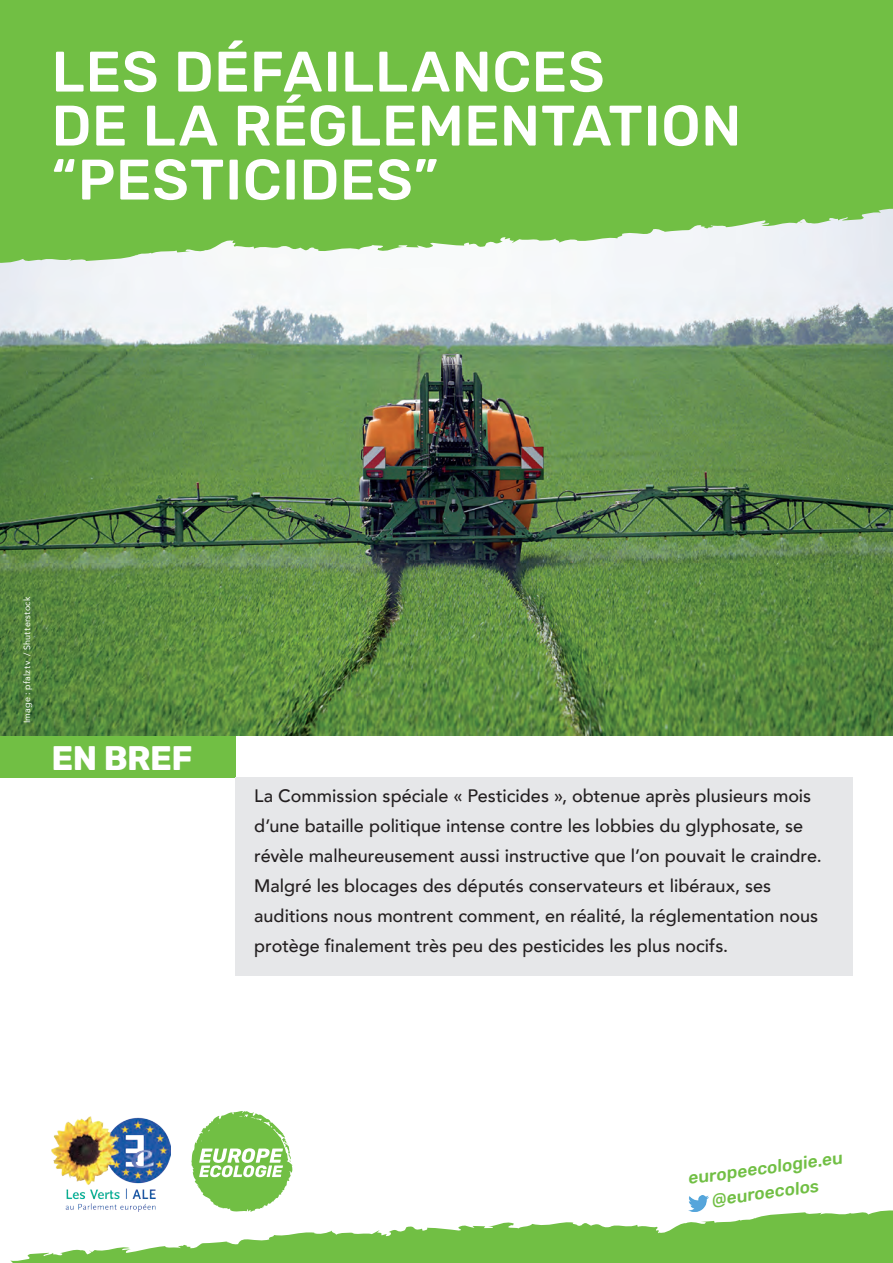
<style>
.page{position:relative;width:893px;height:1263px;background:#fff}
.page>*{position:absolute;margin:0;border:0;box-sizing:border-box;transform-origin:0 0}
.t1{font:500 57px/54px "Rubik";letter-spacing:.01em;color:#fff}
.t2{font:700 33.9px "Rubik";letter-spacing:-.015em;color:#fff}
.t3{font:500 18px/30px "Avenir";color:#231f20}
.t4{font:500 17.55px "Rubik";color:#71bf44}
.t5{font:9px "Avenir";letter-spacing:.03em;color:#fff}
</style>
<div class="page">
<div style="left:0;top:736px;width:235px;height:42px;background:#71bf44"></div>
<div style="left:235px;top:778px;width:618px;height:198px;background:#e6e7e9"></div>
<img style="left:0;top:264px;width:893px;height:472px">
<svg style="left:0;top:251px;width:893px;height:13px;fill:#f3f5f9"></svg>
<svg style="left:0;top:200px;width:893px;height:51px;background:#8dca6b"></svg>
<svg style="left:191px;top:1111px;width:102px;height:99px"></svg>
<img style="left:52px;top:1116px;width:119px;height:94px">
<svg style="left:10px;top:1210px;width:883px;height:53px"></svg>
<svg style="left:270px;top:1219px;width:623px;height:44px;background:#86c860"></svg>
<div style="left:0;top:0;width:893px;height:200px;background:#71bf44"></div>
<img style="left:688px;top:1195px;width:20px;height:16px">
<p class="t1" style="left:52px;top:46px;width:691px">LES DÉFAILLANCES<br>DE LA RÉGLEMENTATION “PESTICIDES”</p>
<p class="t5" style="left:20px;top:723px;width:128px;rotate:-90deg">Image : pfalztv / Shutterstock</p>
<p class="t2" style="left:52px;top:738px;width:143px">EN BREF</p>
<p class="t3" style="left:254px;top:779px;width:569px">La Commission spéciale « Pesticides », obtenue après plusieurs mois d’une bataille politique intense contre les lobbies du glyphosate, se révèle malheureusement aussi instructive que l’on pouvait le craindre.<br>Malgré les blocages des députés conservateurs et libéraux, ses auditions nous montrent comment, en réalité, la réglementation nous protège finalement très peu des pesticides les plus nocifs.</p>
<p class="t4" style="left:686px;top:1169px;width:157px;rotate:-8deg">europeecologie.eu</p>
<p class="t4" style="left:710px;top:1190px;width:110px;rotate:-8deg">@euroecolos</p>
</div>
